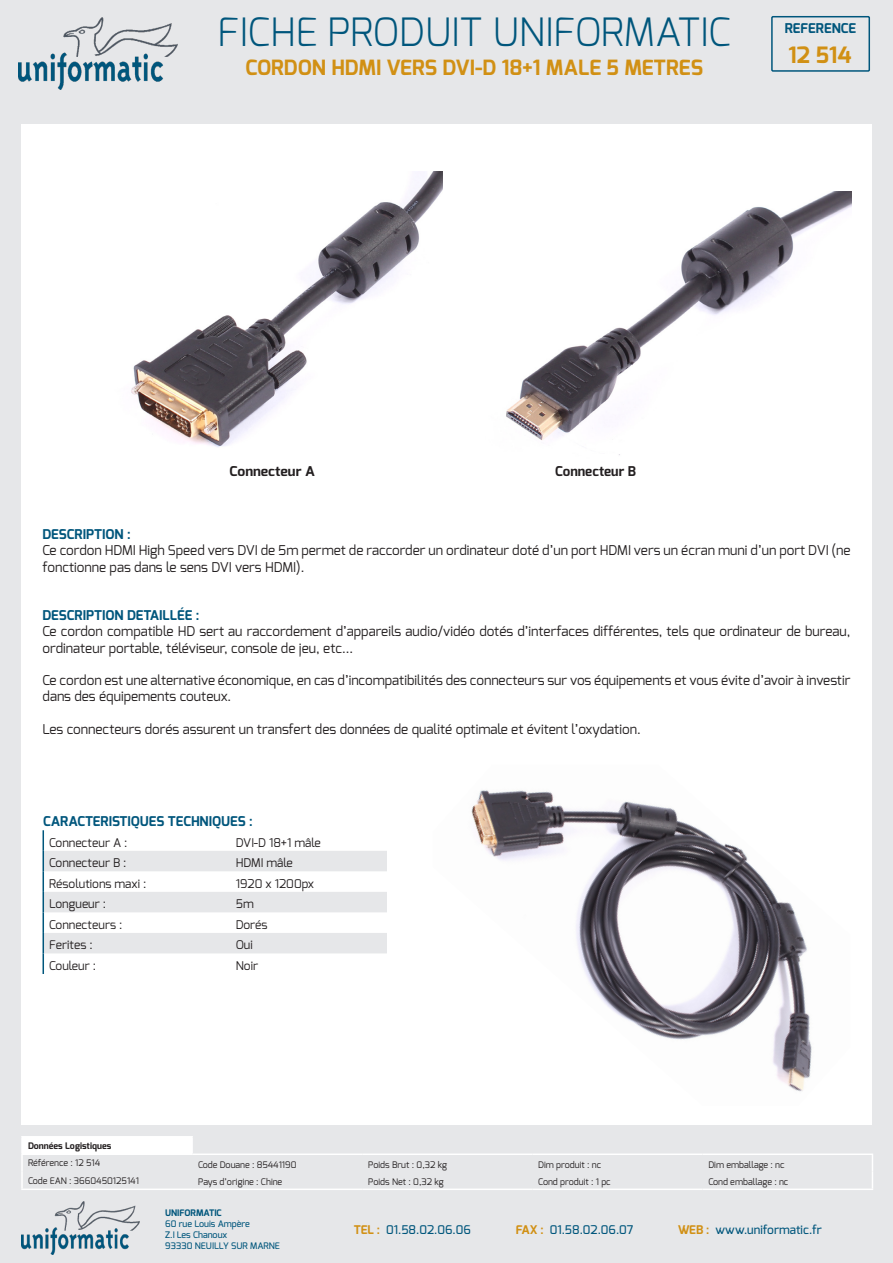
<style>
.page{position:relative;width:893px;height:1263px;background:#e6e7e9}
.page>*{position:absolute;margin:0;border:0;box-sizing:border-box;transform-origin:0 0}
.t1{font:300 39px "Exo";color:#00567c}
.t2{font:700 22.5px "Exo";color:#d19014}
.t3{font:700 21px "Exo";color:#d19014}
.t4{font:13.5px/16.2px "Exo";color:#231f20}
.t5{font:700 13.5px "Exo";color:#00567c}
.t6{font:700 13.5px "Exo";color:#231f20;scale:1.04 1}
.t7{font:700 13.5px "Exo";color:#231f20}
.t8{font:12px "Exo";color:#231f20}
.t9{font:500 12px "Exo";color:#00567c}
.t10{font:9px "Exo";color:#231f20}
.t11{font:500 9px "Exo";color:#00567c}
.t12{font:700 9px "Exo";color:#231f20}
.t13{font:700 9px "Exo";color:#00567c}
.s1{font-weight:700;color:#d19014}
</style>
<div class="page">
<div style="left:21px;top:124px;width:851px;height:1001px;background:#fff"></div>
<img style="left:21px;top:1201px;width:118px;height:53px">
<img style="left:18px;top:17px;width:160px;height:73px">
<hr style="left:21px;top:1188px;width:171px;height:2px;background:#fff">
<hr style="left:192px;top:1188px;width:170px;height:2px;background:#fff">
<hr style="left:362px;top:1188px;width:170px;height:2px;background:#fff">
<hr style="left:532px;top:1188px;width:170px;height:2px;background:#fff">
<hr style="left:702px;top:1188px;width:171px;height:2px;background:#fff">
<hr style="left:21px;top:1136px;width:172px;height:1px;background:#fff">
<svg style="left:21px;top:1137px;width:852px;height:52px"></svg>
<hr style="left:21px;top:1153px;width:171px;height:2px;background:#fff">
<svg style="left:43px;top:830px;width:344px;height:144px"></svg>
<img style="left:131px;top:171px;width:311px;height:276px">
<img style="left:506px;top:191px;width:346px;height:264px">
<img style="left:471px;top:790px;width:341px;height:302px">
<svg style="left:771px;top:16px;width:100px;height:56px"></svg>
<p class="t1" style="left:217px;top:7px;width:515px">FICHE PRODUIT UNIFORMATIC</p>
<p class="t3" style="left:246px;top:54px;width:459px">CORDON HDMI VERS DVI-D 18+1 MALE 5 METRES</p>
<p class="t5" style="left:785px;top:20px;width:73px">REFERENCE</p>
<p class="t2" style="left:789px;top:40px;width:64px">12 514</p>
<p class="t6" style="left:230px;top:462px;width:83px">Connecteur A</p>
<p class="t7" style="left:555px;top:462px;width:82px">Connecteur B</p>
<p class="t5" style="left:43px;top:526px;width:90px">DESCRIPTION :</p>
<p class="t4" style="left:43px;top:542px;width:809px">Ce cordon HDMI High Speed vers DVI de 5m permet de raccorder un ordinateur doté d’un port HDMI vers un écran muni d’un port DVI (ne fonctionne pas dans le sens DVI vers HDMI).</p>
<p class="t5" style="left:43px;top:607px;width:158px">DESCRIPTION DETAILLÉE :</p>
<p class="t4" style="left:43px;top:623px;width:809px">Ce cordon compatible HD sert au raccordement d’appareils audio/vidéo dotés d’interfaces différentes, tels que ordinateur de bureau, ordinateur portable, téléviseur, console de jeu, etc…</p>
<p class="t4" style="left:43px;top:672px;width:809px">Ce cordon est une alternative économique, en cas d’incompatibilités des connecteurs sur vos équipements et vous évite d’avoir à investir dans des équipements couteux.</p>
<p class="t4" style="left:43px;top:721px;width:600px">Les connecteurs dorés assurent un transfert des données de qualité optimale et évitent l’oxydation.</p>
<p class="t5" style="left:43px;top:812px;width:211px">CARACTERISTIQUES TECHNIQUES :</p>
<p class="t8" style="left:49px;top:834px;width:80px">Connecteur A :</p>
<p class="t8" style="left:236px;top:834px;width:86px">DVI-D 18+1 mâle</p>
<p class="t8" style="left:49px;top:855px;width:79px">Connecteur B :</p>
<p class="t8" style="left:236px;top:855px;width:58px">HDMI mâle</p>
<p class="t8" style="left:49px;top:875px;width:99px">Résolutions maxi :</p>
<p class="t8" style="left:236px;top:875px;width:80px">1920 x 1200px</p>
<p class="t8" style="left:49px;top:896px;width:58px">Longueur :</p>
<p class="t8" style="left:236px;top:896px;width:20px">5m</p>
<p class="t8" style="left:49px;top:917px;width:75px">Connecteurs :</p>
<p class="t8" style="left:236px;top:917px;width:33px">Dorés</p>
<p class="t8" style="left:49px;top:937px;width:45px">Ferites :</p>
<p class="t8" style="left:236px;top:937px;width:19px">Oui</p>
<p class="t8" style="left:49px;top:958px;width:48px">Couleur :</p>
<p class="t8" style="left:236px;top:958px;width:24px">Noir</p>
<p class="t12" style="left:28px;top:1140px;width:85px">Données Logistiques</p>
<p class="t10" style="left:28px;top:1157px;width:74px">Référence : 12 514</p>
<p class="t10" style="left:198px;top:1158px;width:100px">Code Douane : 85441190</p>
<p class="t10" style="left:368px;top:1158px;width:80px">Poids Brut : 0,32 kg</p>
<p class="t10" style="left:538px;top:1158px;width:64px">Dim produit : nc</p>
<p class="t10" style="left:708px;top:1158px;width:78px">Dim emballage : nc</p>
<p class="t10" style="left:28px;top:1175px;width:112px">Code EAN : 3660450125141</p>
<p class="t10" style="left:198px;top:1176px;width:86px">Pays d’origine : Chine</p>
<p class="t10" style="left:368px;top:1176px;width:77px">Poids Net : 0,32 kg</p>
<p class="t10" style="left:538px;top:1176px;width:74px">Cond produit : 1 pc</p>
<p class="t10" style="left:708px;top:1176px;width:82px">Cond emballage : nc</p>
<p class="t9" style="left:354px;top:1222px;width:119px"><span class="s1">TEL :</span> 01.58.02.06.06</p>
<p class="t9" style="left:516px;top:1222px;width:119px"><span class="s1">FAX :</span> 01.58.02.06.07</p>
<p class="t9" style="left:678px;top:1222px;width:145px"><span class="s1">WEB :</span> www.uniformatic.fr</p>
<p class="t13" style="left:165px;top:1207px;width:58px">UNIFORMATIC</p>
<p class="t11" style="left:165px;top:1218px;width:86px">60 rue Louis Ampère</p>
<p class="t11" style="left:165px;top:1229px;width:64px">Z.I Les Chanoux</p>
<p class="t11" style="left:165px;top:1239px;width:116px">93330 NEUILLY SUR MARNE</p>
</div>
